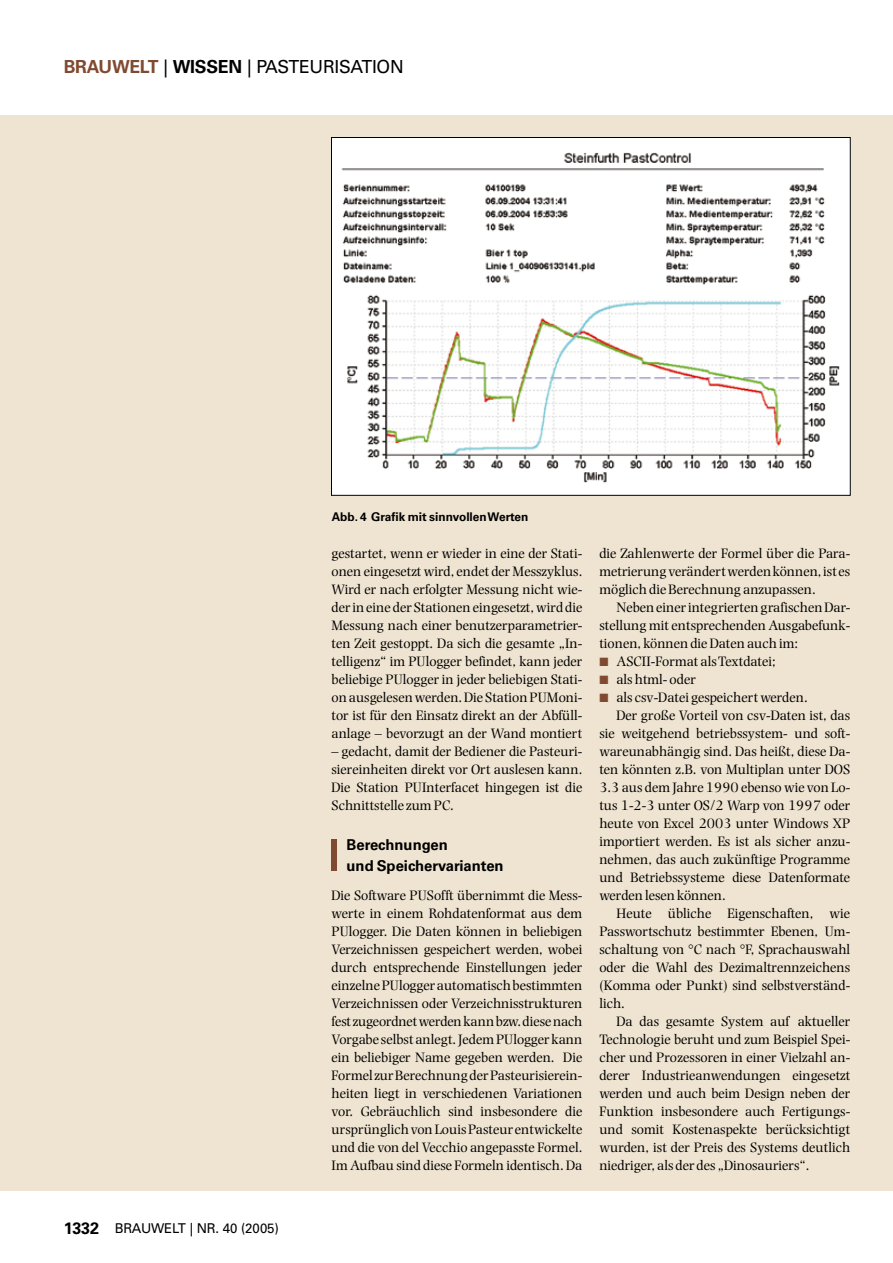
<style>
.page{position:relative;width:893px;height:1263px;background:#fff}
.page>*{position:absolute;margin:0;border:0;box-sizing:border-box;transform-origin:0 0}
.t1{font:44.1px "Univers";color:#804a32;scale:1.23 1}
.t2{font:18px "Univers";letter-spacing:-.015em;color:#000}
.t3{font:700 15px/21px "Univers";color:#000}
.t4{font:14.25px/18px "Photina";color:#000;text-align:justify}
.t5{font:13.5px "Univers";letter-spacing:-.015em;color:#000}
.t6{font:700 12px "Univers";color:#000}
.s1{font-weight:700;color:#804a32}
.s2{font-weight:700}
.s3{font-weight:700;font-size:16.5px}
.s4{color:#804a32}
</style>
<div class="page">
<div style="left:0;top:115px;width:893px;height:1076px;background:#efe4d1"></div>
<img style="left:333px;top:139px;width:515px;height:354px">
<p class="t2" style="left:64px;top:56px;width:342px"><span class="s1">BRAUWELT</span> | <span class="s2">WISSEN</span> | PASTEURISATION</p>
<p class="t5" style="left:64px;top:1221px;width:216px"><span class="s3">1332</span> BRAUWELT | N R. 40 (2005)</p>
<p class="t6" style="left:332px;top:510px;width:198px">Abb. 4 Grafik mit sinnvollen Werten</p>
<p class="t4" style="left:331px;top:544px;width:252px">gestartet, wenn er wieder in eine der Stati&shy;onen eingesetzt wird, endet der Messzyklus.<br>Wird er nach erfolgter Messung nicht wie&shy;der in eine der Stationen eingesetzt, wird die Messung nach einer benutzerparametrier&shy;ten Zeit gestoppt. Da sich die gesamte „In&shy;telligenz“ im PUlogger befindet, kann jeder beliebige PUlogger in jeder beliebigen Stati&shy;on ausgelesen werden. Die Station PUMoni&shy;tor ist für den Einsatz direkt an der Abfüll&shy;anlage – bevorzugt an der Wand montiert</p>
<p class="t4" style="left:331px;top:742px;width:252px">– gedacht, damit der Bediener die Pasteuri&shy;siereinheiten direkt vor Ort auslesen kann.<br>Die Station PUInterfacet hingegen ist die Schnittstelle zum PC.</p>
<h1 class="t1" style="left:327px;top:829px;width:14px">L</h1>
<p class="t3" style="left:347px;top:834px;width:159px">Berechnungen<br>und Speichervarianten</p>
<p class="t4" style="left:331px;top:886px;width:252px">Die Software PUSofft übernimmt die Mess&shy;werte in einem Rohdatenformat aus dem PUlogger. Die Daten können in beliebigen Verzeichnissen gespeichert werden, wobei durch entsprechende Einstellungen jeder einzelne PUlogger automatisch bestimmten Verzeichnissen oder Verzeichnisstrukturen fest zugeordnet werden kann bzw. diese nach Vorgabe selbst anlegt. Jedem PUlogger kann ein beliebiger Name gegeben werden. Die Formel zur Berechnung der Pasteurisierein&shy;heiten liegt in verschiedenen Variationen vor. Gebräuchlich sind insbesondere die ursprünglich von Louis Pasteur entwickelte und die von del Vecchio angepasste Formel.<br>Im Aufbau sind diese Formeln identisch. Da</p>
<p class="t4" style="left:599px;top:544px;width:252px">die Zahlenwerte der Formel über die Para&shy;metrierung verändert werden können, ist es möglich die Berechnung anzupassen.</p>
<p class="t4" style="left:599px;top:598px;width:252px;text-indent:17px">Neben einer integrierten grafischen Dar&shy;stellung mit entsprechenden Ausgabefunk&shy;tionen, können die Daten auch im:</p>
<p class="t4" style="left:599px;top:652px;width:178px"><span class="s4">■</span> ASCII-Format als Textdatei;</p>
<p class="t4" style="left:599px;top:670px;width:98px"><span class="s4">■</span> als html- oder</p>
<p class="t4" style="left:599px;top:688px;width:210px"><span class="s4">■</span> als csv-Datei gespeichert werden.</p>
<p class="t4" style="left:616px;top:706px;width:235px">Der große Vorteil von csv-Daten ist, das</p>
<p class="t4" style="left:599px;top:724px;width:252px">sie weitgehend betriebssystem- und soft-</p>
<p class="t4" style="left:599px;top:742px;width:252px">wareunabhängig sind. Das heißt, diese Da-</p>
<p class="t4" style="left:599px;top:760px;width:252px">ten könnten z.B. von Multiplan unter DOS</p>
<p class="t4" style="left:599px;top:778px;width:252px">3.3 aus dem Jahre 1990 ebenso wie von Lo-</p>
<p class="t4" style="left:599px;top:796px;width:252px">tus 1-2-3 unter OS/2 Warp von 1997 oder</p>
<p class="t4" style="left:599px;top:814px;width:252px">heute von Excel 2003 unter Windows XP</p>
<p class="t4" style="left:599px;top:832px;width:252px">importiert werden. Es ist als sicher anzu-</p>
<p class="t4" style="left:599px;top:850px;width:252px">nehmen, das auch zukünftige Programme</p>
<p class="t4" style="left:599px;top:868px;width:252px">und Betriebssysteme diese Datenformate</p>
<p class="t4" style="left:599px;top:886px;width:128px">werden lesen können.</p>
<p class="t4" style="left:616px;top:904px;width:235px">Heute übliche Eigenschaften, wie</p>
<p class="t4" style="left:599px;top:922px;width:252px">Passwortschutz bestimmter Ebenen, Um-</p>
<p class="t4" style="left:599px;top:940px;width:252px">schaltung von °C nach °F, Sprachauswahl</p>
<p class="t4" style="left:599px;top:958px;width:252px">oder die Wahl des Dezimaltrennzeichens</p>
<p class="t4" style="left:599px;top:976px;width:252px">(Komma oder Punkt) sind selbstverständ-</p>
<p class="t4" style="left:599px;top:994px;width:27px">lich.</p>
<p class="t4" style="left:616px;top:1012px;width:235px">Da das gesamte System auf aktueller</p>
<p class="t4" style="left:599px;top:1030px;width:252px">Technologie beruht und zum Beispiel Spei-</p>
<p class="t4" style="left:599px;top:1048px;width:252px">cher und Prozessoren in einer Vielzahl an-</p>
<p class="t4" style="left:599px;top:1066px;width:252px">derer Industrieanwendungen eingesetzt</p>
<p class="t4" style="left:599px;top:1084px;width:252px">werden und auch beim Design neben der</p>
<p class="t4" style="left:599px;top:1102px;width:252px">Funktion insbesondere auch Fertigungs-</p>
<p class="t4" style="left:599px;top:1120px;width:252px">und somit Kostenaspekte berücksichtigt</p>
<p class="t4" style="left:599px;top:1138px;width:252px">wurden, ist der Preis des Systems deutlich</p>
<p class="t4" style="left:599px;top:1156px;width:212px">niedriger, als der des „Dinosauriers“.</p>
</div>
